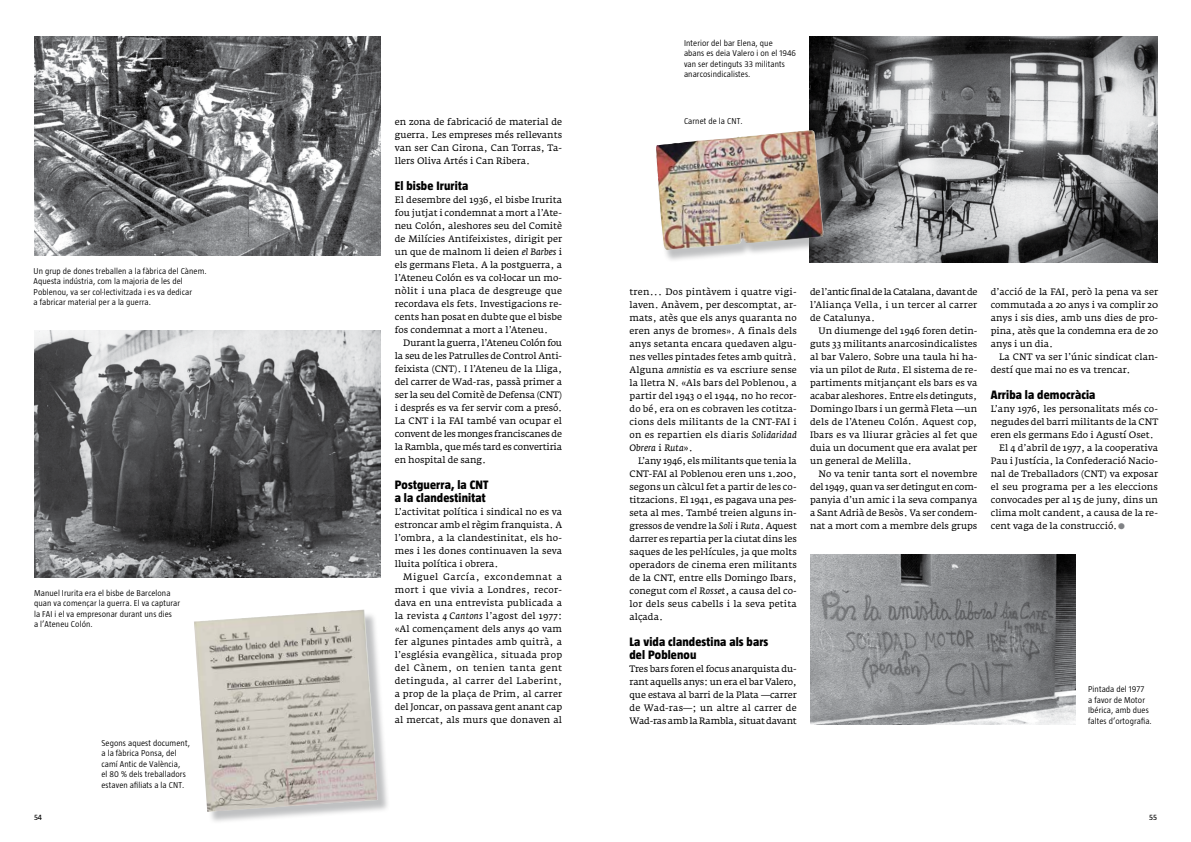
<style>
.page{position:relative;width:1191px;height:842px;background:#fff}
.page>*{position:absolute;margin:0;border:0;box-sizing:border-box;transform-origin:0 0}
.t1{font:800 12.5px/13px "Taz";letter-spacing:.01em;color:#000}
.t2{font:9.2px/13px "Fedra Serif A";color:#000;text-align:justify}
.t3{font:9.2px "Fedra Serif A";letter-spacing:.02em;color:#000}
.t4{font:300 8.7px/10.5px "Taz";letter-spacing:.01em;color:#000}
.t5{font:8px "Taz";color:#000}
.s1{font-style:italic}
.s2{font-family:"Taz";font-weight:700;font-size:16px;color:#808285}
</style>
<div class="page">
<img style="left:810px;top:554px;width:265px;height:170px">
<img style="left:810px;top:36px;width:347px;height:226px">
<img style="left:34px;top:36px;width:346px;height:220px">
<img style="left:34px;top:331px;width:346px;height:246px">
<div style="left:196px;top:611px;width:194px;height:213px;background:#808285;opacity:.5"></div>
<img style="left:194px;top:610px;width:162px;height:202px">
<div style="left:655px;top:132px;width:178px;height:131px;background:#808285;opacity:.5"></div>
<img style="left:655px;top:130px;width:168px;height:120px">
<p class="t4" style="left:34px;top:266px;width:175px">Un grup de dones treballen a la fàbrica del Cànem.<br>Aquesta indústria, com la majoria de les del Poblenou, va ser col·lectivitzada i es va dedicar<br>a fabricar material per a la guerra.</p>
<p class="t4" style="left:34px;top:587px;width:148px">Manuel Irurita era el bisbe de Barcelona quan va començar la guerra. El va capturar la FAI i el va empresonar durant uns dies<br>a l’Ateneu Colón.</p>
<p class="t4" style="left:101px;top:737px;width:90px">Segons aquest document, a la fàbrica Ponsa, del camí Antic de València,<br>el 80 % dels treballadors estaven afiliats a la CNT.</p>
<p class="t4" style="left:684px;top:37px;width:114px">Interior del bar Elena, que<br>abans es deia Valero i on el 1946 van ser detinguts 33 militants anarcosindicalistes.</p>
<p class="t2" style="left:395px;top:115px;width:169px">en zona de fabricació de material de</p>
<p class="t4" style="left:684px;top:116px;width:60px">Carnet de la CNT.</p>
<p class="t2" style="left:395px;top:128px;width:169px">guerra. Les empreses més rellevants van ser Can Girona, Can Torras, Ta&shy;llers Oliva Artés i Can Ribera.</p>
<h1 class="t1" style="left:395px;top:179px;width:75px">El bisbe Irurita</h1>
<p class="t2" style="left:395px;top:193px;width:169px">El desembre del 1936, el bisbe Irurita fou jutjat i condemnat a mort a l’Ate&shy;neu Colón, aleshores seu del Comitè de Milícies Antifeixistes, dirigit per un que de malnom li deien <span class="s1">el Barbes</span> i els germans Fleta. A la postguerra, a l’Ateneu Colón es va col·locar un mo&shy;nòlit i una placa de desgreuge que recordava els fets. Investigacions re&shy;cents han posat en dubte que el bisbe fos condemnat a mort a l’Ateneu.</p>
<p class="t2" style="left:395px;top:336px;width:169px;text-indent:9px">Durant la guerra, l’Ateneu Colón fou la seu de les Patrulles de Control Anti&shy;feixista (CNT). I l’Ateneu de la Lliga, del carrer de Wad-ras, passà primer a ser la seu del Comitè de Defensa (CNT) i després es va fer servir com a presó.<br>La CNT i la FAI també van ocupar el convent de les monges franciscanes de la Rambla, que més tard es convertiria en hospital de sang.</p>
<h1 class="t1" style="left:395px;top:478px;width:95px">Postguerra, la CNT a la clandestinitat</h1>
<p class="t2" style="left:395px;top:505px;width:169px">L’activitat política i sindical no es va estroncar amb el règim franquista. A l’ombra, a la clandestinitat, els ho&shy;mes i les dones continuaven la seva lluita política i obrera.</p>
<p class="t2" style="left:395px;top:570px;width:169px;text-indent:9px">Miguel García, excondemnat a mort i que vivia a Londres, recor&shy;dava en una entrevista publicada a la revista <span class="s1">4 Cantons</span> l’agost del 1977: «Al començament dels anys 40 vam fer algunes pintades amb quitrà, a l’església evangèlica, situada prop del Cànem, on tenien tanta gent detinguda, al carrer del Laberint, a prop de la plaça de Prim, al carrer del Joncar, on passava gent anant cap al mercat, als murs que donaven al</p>
<p class="t2" style="left:629px;top:285px;width:169px">tren... Dos pintàvem i quatre vigi&shy;laven. Anàvem, per descomptat, ar&shy;mats, atès que els anys quaranta no eren anys de bromes». A finals dels anys setanta encara quedaven algu&shy;nes velles pintades fetes amb quitrà.<br>Alguna <span class="s1">amnistia</span> es va escriure sense la lletra N. «Als bars del Poblenou, a partir del 1943 o el 1944, no ho recor&shy;do bé, era on es cobraven les cotitza&shy;cions dels militants de la CNT-FAI i on es repartien els diaris <span class="s1">Solidaridad Obrera</span> i <span class="s1">Ruta</span>».</p>
<p class="t2" style="left:629px;top:454px;width:169px;text-indent:9px">L’any 1946, els militants que tenia la CNT-FAI al Poblenou eren uns 1.200, segons un càlcul fet a partir de les co&shy;titzacions. El 1941, es pagava una pes&shy;seta al mes. També treien alguns in&shy;gressos de vendre la <span class="s1">Soli</span> i <span class="s1">Ruta</span>. Aquest darrer es repartia per la ciutat dins les saques de les pel·lícules, ja que molts operadors de cinema eren militants de la CNT, entre ells Domingo Ibars, conegut com <span class="s1">el Rosset</span>, a causa del co&shy;lor dels seus cabells i la seva petita alçada.</p>
<h1 class="t1" style="left:629px;top:635px;width:140px">La vida clandestina als bars del Poblenou</h1>
<p class="t2" style="left:629px;top:662px;width:169px">Tres bars foren el focus anarquista du&shy;rant aquells anys: un era el bar Valero, que estava al barri de la Plata —carrer de Wad-ras—; un altre al carrer de Wad-ras amb la Rambla, situat davant</p>
<p class="t2" style="left:810px;top:285px;width:169px">de l’antic final de la Catalana, davant de l’Aliança Vella, i un tercer al carrer de Catalunya.</p>
<p class="t2" style="left:810px;top:324px;width:169px;text-indent:9px">Un diumenge del 1946 foren detin&shy;guts 33 militants anarcosindicalistes al bar Valero. Sobre una taula hi ha&shy;via un pilot de <span class="s1">Ruta</span>. El sistema de re&shy;partiments mitjançant els bars es va acabar aleshores. Entre els detinguts, Domingo Ibars i un germà Fleta —un dels de l’Ateneu Colón. Aquest cop, Ibars es va lliurar gràcies al fet que duia un document que era avalat per un general de Melilla.</p>
<p class="t2" style="left:810px;top:467px;width:169px;text-indent:9px">No va tenir tanta sort el novembre del 1949, quan va ser detingut en com&shy;panyia d’un amic i la seva companya a Sant Adrià de Besòs. Va ser condem&shy;nat a mort com a membre dels grups</p>
<p class="t2" style="left:990px;top:285px;width:169px">d’acció de la FAI, però la pena va ser commutada a 20 anys i va complir 20 anys i sis dies, amb uns dies de pro&shy;pina, atès que la condemna era de 20 anys i un dia.</p>
<p class="t2" style="left:990px;top:350px;width:169px;text-indent:9px">La CNT va ser l’únic sindicat clan&shy;destí que mai no es va trencar.</p>
<h1 class="t1" style="left:990px;top:388px;width:106px">Arriba la democràcia</h1>
<p class="t2" style="left:990px;top:402px;width:169px">L’any 1976, les personalitats més co-</p>
<p class="t2" style="left:990px;top:415px;width:169px">negudes del barri militants de la CNT</p>
<p class="t2" style="left:990px;top:428px;width:164px">eren els germans Edo i Agustí Oset.</p>
<p class="t2" style="left:999px;top:441px;width:160px">El 4 d’abril de 1977, a la cooperativa</p>
<p class="t2" style="left:990px;top:454px;width:169px">Pau i Justícia, la Confederació Nacio-</p>
<p class="t2" style="left:990px;top:467px;width:169px">nal de Treballadors (CNT) va exposar</p>
<p class="t3" style="left:990px;top:481px;width:169px">el seu programa per a les eleccions</p>
<p class="t2" style="left:990px;top:493px;width:169px">convocades per al 15 de juny, dins un</p>
<p class="t2" style="left:990px;top:506px;width:169px">clima molt candent, a causa de la re-</p>
<p class="t2" style="left:990px;top:519px;width:137px">cent vaga de la construcció.<span class="s2">•</span></p>
<p class="t4" style="left:1088px;top:684px;width:65px">Pintada del 1977<br>a favor de Motor<br>Ibérica, amb dues faltes d’ortografia.</p>
<p class="t5" style="left:34px;top:812px;width:10px">54</p>
<p class="t5" style="left:1149px;top:813px;width:9px">55</p>
</div>
